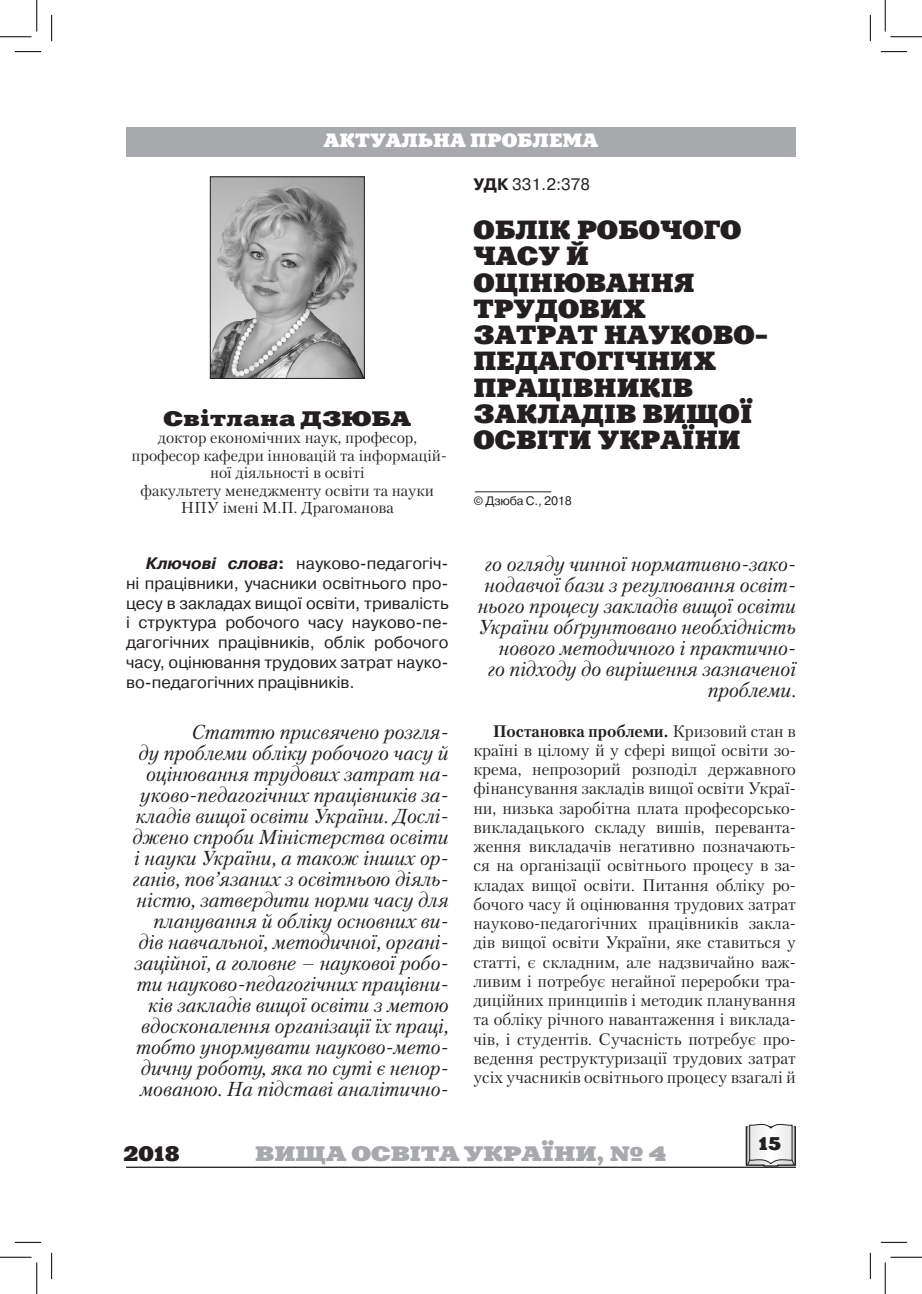
<style>
.page{position:relative;width:922px;height:1294px;background:#fff}
.page>*{position:absolute;margin:0;border:0;box-sizing:border-box;transform-origin:0 0}
.t1{font:26.25px/26.2px "Xenia Extended C";color:#231f20}
.t2{font:700 21px "Xenia Extended C";color:#a8a9ad}
.t3{font:700 21px "Xenia Extended C";color:#231f20}
.t4{font:21px "Xenia Extended C";color:#231f20}
.t5{font:italic 20.12px/21px "Petersburg C";color:#231f20;text-align:right}
.t6{font:19.25px "Xenia Extended C";color:#fff}
.t7{font:18.38px "Xenia Extended C";color:#231f20}
.t8{font:16.62px/19.2px "Petersburg C";color:#231f20}
.t9{font:16.62px/19.9px "Pragmatica C";color:#231f20;text-align:justify}
.t10{font:15.75px/17.5px "Petersburg C";color:#231f20;text-align:center}
.t11{font:12.25px "Pragmatica C";letter-spacing:-.02em;color:#231f20}
.s1{font-weight:700}
.s2{font-weight:700;font-style:italic}
</style>
<div class="page">
<hr style="left:126px;top:1166px;width:670px;height:2px;background:#231f20">
<svg style="left:746px;top:1124px;width:50px;height:42px"></svg>
<div style="left:126px;top:127px;width:670px;height:30px;background:#a8a9ad"></div>
<hr style="left:475px;top:491px;width:76px;height:1px;background:#231f20">
<img style="left:212px;top:179px;width:150px;height:198px">
<div style="left:210px;top:177px;width:154px;height:202px;border:1px solid #231f20"></div>
<svg style="left:15px;top:51px;width:26px;height:1px"></svg>
<svg style="left:881px;top:51px;width:26px;height:1px"></svg>
<svg style="left:15px;top:1242px;width:26px;height:1px"></svg>
<svg style="left:881px;top:1242px;width:26px;height:1px"></svg>
<svg style="left:51px;top:15px;width:1px;height:26px"></svg>
<svg style="left:51px;top:1253px;width:1px;height:26px"></svg>
<svg style="left:870px;top:15px;width:1px;height:26px"></svg>
<svg style="left:870px;top:1253px;width:1px;height:26px"></svg>
<hr style="left:0;top:36px;width:32px;height:1px;background:#000">
<hr style="left:890px;top:36px;width:32px;height:1px;background:#000">
<hr style="left:0;top:1257px;width:32px;height:1px;background:#000">
<hr style="left:890px;top:1257px;width:32px;height:1px;background:#000">
<hr style="left:36px;top:0;width:1px;height:32px;background:#000">
<hr style="left:36px;top:1262px;width:1px;height:32px;background:#000">
<hr style="left:885px;top:0;width:1px;height:32px;background:#000">
<hr style="left:885px;top:1262px;width:1px;height:32px;background:#000">
<p class="t6" style="left:324px;top:128px;width:274px">актуальна проблема</p>
<p class="t9" style="left:473px;top:174px;width:118px"><span class="s1">УДК</span> 331.2:378</p>
<p class="t3" style="left:164px;top:405px;width:249px">Світлана ДЗЮБА</p>
<p class="t10" style="left:132px;top:429px;width:317px">доктор економічних наук, професор, професор кафедри інновацій та інформацій&shy;ної діяльності в освіті<br>факультету менеджменту освіти та науки НПУ імені М.П. Драгоманова</p>
<h1 class="t1" style="left:473px;top:217px;width:223px">ОБЛІК РОБОЧОГО<br>ЧАСУ й<br>ОЦІНЮВАННЯ<br>ТРУДОВИ</h1>
<h1 class="t1" style="left:473px;top:295px;width:198px;text-indent:149px">Х<br>ЗАТРАТ НАУКОВО</h1>
<h1 class="t1" style="left:754px;top:322px;width:16px">-</h1>
<h1 class="t1" style="left:473px;top:348px;width:105px">ПЕДАГОГ</h1>
<h1 class="t1" style="left:613px;top:348px;width:35px">ІЧНИ</h1>
<h1 class="t1" style="left:693px;top:348px;width:25px">Х</h1>
<h1 class="t1" style="left:473px;top:374px;width:122px">ПРАЦІВНИК</h1>
<h1 class="t1" style="left:473px;top:374px;width:220px;text-indent:187px">ІВ<br>ЗАКЛАДІВ ВИЩОЇ<br>ОСВ</h1>
<h1 class="t1" style="left:537px;top:427px;width:83px">ІТИ УКР</h1>
<h1 class="t1" style="left:660px;top:427px;width:42px">АЇНИ</h1>
<p class="t11" style="left:473px;top:493px;width:100px">© Дзюба С., 2018</p>
<p class="t9" style="left:126px;top:553px;width:324px;text-indent:20px"><span class="s2">Ключові слова</span><span class="s1">:</span> науково-педагогіч&shy;ні працівники, учасники освітнього про&shy;цесу в закладах вищої освіти, тривалість і структура робочого часу науково-пе&shy;дагогічних працівників, облік робочого часу, оцінювання трудових затрат науко&shy;во-педагогічних працівників.</p>
<p class="t5" style="left:478px;top:554px;width:320px">го огляду чинної нормативно-зако&shy;нодавчої бази з регулювання освіт&shy;нього процесу закладів вищої освіти<br>України обґрунтовано необхідність нового методичного і практично&shy;го підходу до вирішення зазначеної проблеми.</p>
<p class="t5" style="left:132px;top:722px;width:318px">Статтю присвячено розгля-<br>ду проблеми обліку робочого часу й оцінювання трудових затрат на&shy;уково-педагогічних працівників за&shy;кладів вищої освіти України. Дослі&shy;джено спроби Міністерства освіти і науки України, а також інших ор&shy;ганів, пов’язаних з освітньою діяль&shy;ністю, затвердити норми часу для планування й обліку основних ви&shy;дів навчальної, методичної, органі&shy;заційної, а головне – наукової робо&shy;ти науково-педагогічних працівни&shy;ків закладів вищої освіти з метою вдосконалення організації їх праці, тобто унормувати науково-мето&shy;дичну роботу, яка по суті є ненор&shy;мованою. На підставі аналітично-</p>
<p class="t8" style="left:473px;top:721px;width:324px;text-indent:20px"><span class="s1">Постановка проблеми.</span> Кризовий стан в країні в цілому й у сфері вищої освіти зо&shy;крема, непрозорий розподіл державного фінансування закладів вищої освіти Украї&shy;ни, низька заробітна плата професорсько&shy;викладацького складу вишів, переванта&shy;ження викладачів негативно позначають&shy;ся на організації освітнього процесу в за&shy;кладах вищої освіти. Питання обліку ро&shy;бочого часу й оцінювання трудових затрат науково-педагогічних працівників закла&shy;дів вищої освіти України, яке ставиться у статті, є складним, але надзвичайно важ&shy;ливим і потребує негайної переробки тра&shy;диційних принципів і методик планування та обліку річного навантаження і виклада&shy;чів, і студентів. Сучасність потребує про&shy;ведення реструктуризації трудових затрат усіх учасників освітнього процесу взагалі й</p>
<p class="t4" style="left:123px;top:1140px;width:58px">2018</p>
<p class="t2" style="left:255px;top:1140px;width:413px">ВИЩА ОСВІТА УКРАЇНИ, № 4</p>
<p class="t7" style="left:758px;top:1132px;width:24px">15</p>
</div>
